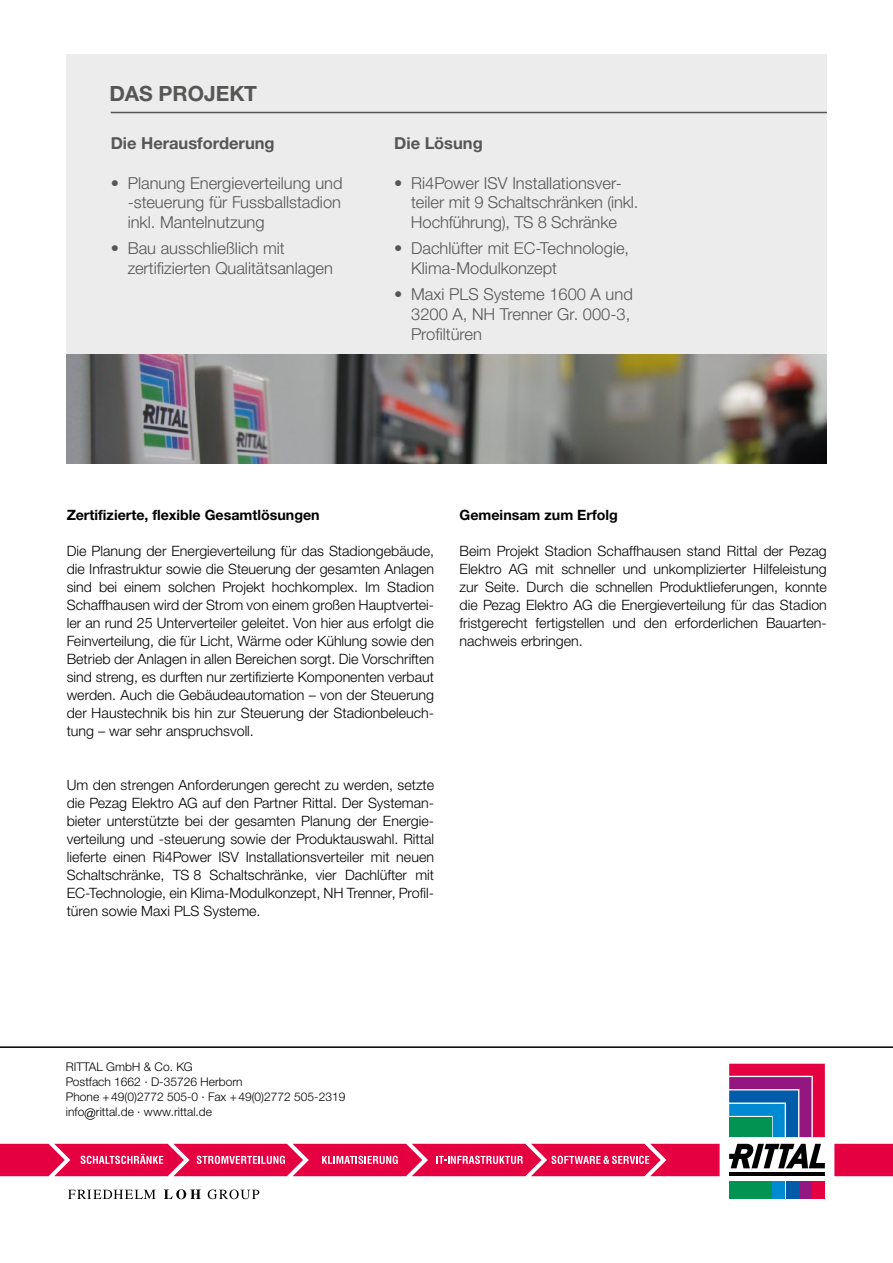
<style>
.page{position:relative;width:893px;height:1263px;background:#fff}
.page>*{position:absolute;margin:0;border:0;box-sizing:border-box;transform-origin:0 0}
.t1{font:700 21px "Neue Helvetica For Rittal";color:#565655}
.t2{font:300 16.5px/19.8px "Neue Helvetica For Rittal";color:#565655}
.t3{font:700 16.5px "Neue Helvetica For Rittal";color:#565655}
.t4{font:300 14.25px/18px "Neue Helvetica For Rittal";color:#000}
.t5{font:700 14.25px "Neue Helvetica For Rittal";color:#000}
.t6{font:300 12px/15px "Neue Helvetica For Rittal";color:#000}
</style>
<div class="page">
<svg style="left:68px;top:1189px;width:191px;height:10px"></svg>
<div style="left:834px;top:1144px;width:59px;height:32px;background:#e40041"></div>
<svg style="left:729px;top:1063px;width:96px;height:136px"></svg>
<hr style="left:729px;top:1172px;width:96px;height:4px;background:#000">
<svg style="left:729px;top:1144px;width:96px;height:24px"></svg>
<div style="left:729px;top:1182px;width:42px;height:17px;background:#009352"></div>
<div style="left:773px;top:1182px;width:12px;height:17px;background:#008ad2"></div>
<div style="left:786px;top:1182px;width:12px;height:17px;background:#005ba9"></div>
<div style="left:799px;top:1182px;width:12px;height:17px;background:#941680"></div>
<svg style="left:729px;top:1064px;width:96px;height:73px;background:#714d85"></svg>
<div style="left:813px;top:1182px;width:12px;height:17px;background:#e40041"></div>
<svg style="left:0;top:1144px;width:720px;height:32px;background:#e71d56"></svg>
<div style="left:67px;top:54px;width:760px;height:409px;background:#ececec"></div>
<hr style="left:0;top:1046px;width:893px;height:2px;background:#000">
<img style="left:67px;top:354px;width:760px;height:109px">
<hr style="left:111px;top:112px;width:716px;height:1px;background:#565655">
<h1 class="t1" style="left:110px;top:81px;width:149px">Das Projekt</h1>
<p class="t3" style="left:111px;top:133px;width:166px">Die Herausforderung</p>
<p class="t2" style="left:128px;top:173px;width:216px;text-align:justify;text-indent:-17px">• Planung Energieverteilung und -steuerung für Fussballstadion inkl. Mantelnutzung</p>
<p class="t2" style="left:128px;top:238px;width:207px;text-indent:-17px">• Bau ausschließlich mit zertifizierten Qualitätsanlagen</p>
<p class="t3" style="left:394px;top:133px;width:90px">Die Lösung</p>
<p class="t2" style="left:411px;top:173px;width:229px;text-indent:-17px">• Ri4Power ISV Installationsver&shy;teiler mit 9 Schaltschränken (inkl.<br>Hochführung), TS 8 Schränke</p>
<p class="t2" style="left:411px;top:238px;width:219px;text-indent:-17px">• Dachlüfter mit EC-Technologie,<br>Klima-Modulkonzept</p>
<p class="t2" style="left:411px;top:284px;width:223px;text-indent:-17px">• Maxi PLS Systeme 1600 A und<br>3200 A, NH Trenner Gr. 000-3,<br>Profiltüren</p>
<p class="t5" style="left:67px;top:506px;width:254px">Zertifizierte, flexible Gesamtlösungen</p>
<p class="t4" style="left:67px;top:542px;width:369px;text-align:justify">Die Planung der Energieverteilung für das Stadiongebäude, die Infrastruktur sowie die Steuerung der gesamten Anlagen sind bei einem solchen Projekt hochkomplex. Im Stadion Schaffhausen wird der Strom von einem großen Hauptvertei&shy;ler an rund 25 Unterverteiler geleitet. Von hier aus erfolgt die Feinverteilung, die für Licht, Wärme oder Kühlung sowie den Betrieb der Anlagen in allen Bereichen sorgt. Die Vorschriften sind streng, es durften nur zertifizierte Komponenten verbaut werden. Auch die Gebäudeautomation – von der Steuerung der Haustechnik bis hin zur Steuerung der Stadionbeleuch&shy;tung – war sehr anspruchsvoll.</p>
<p class="t4" style="left:67px;top:776px;width:369px">Um den strengen Anforderungen gerecht zu werden, setzte die Pezag Elektro AG auf den Partner Rittal. Der Systeman&shy;bieter unterstützte bei der gesamten Planung der Energie&shy;verteilung und -steuerung sowie der Produktauswahl. Rittal lieferte einen Ri4Power ISV Installationsverteiler mit neuen Schaltschränke, TS 8 Schaltschränke, vier Dachlüfter mit EC-Technologie, ein Klima-Modulkonzept, NH Trenner, Profil&shy;türen sowie Maxi PLS Systeme.</p>
<p class="t5" style="left:460px;top:506px;width:160px">Gemeinsam zum Erfolg</p>
<p class="t4" style="left:460px;top:542px;width:369px">Beim Projekt Stadion Schaffhausen stand Rittal der Pezag Elektro AG mit schneller und unkomplizierter Hilfeleistung zur Seite. Durch die schnellen Produktlieferungen, konnte die Pezag Elektro AG die Energieverteilung für das Stadion fristgerecht fertigstellen und den erforderlichen Bauarten&shy;nachweis erbringen.</p>
<p class="t6" style="left:66px;top:1059px;width:281px">RITTAL GmbH &amp; Co. KG<br>Postfach 1662 · D-35726 Herborn<br>Phone +49(0)2772 505-0 · Fax +49(0)2772 505-2319 info@rittal.de · www.rittal.de</p>
</div>
